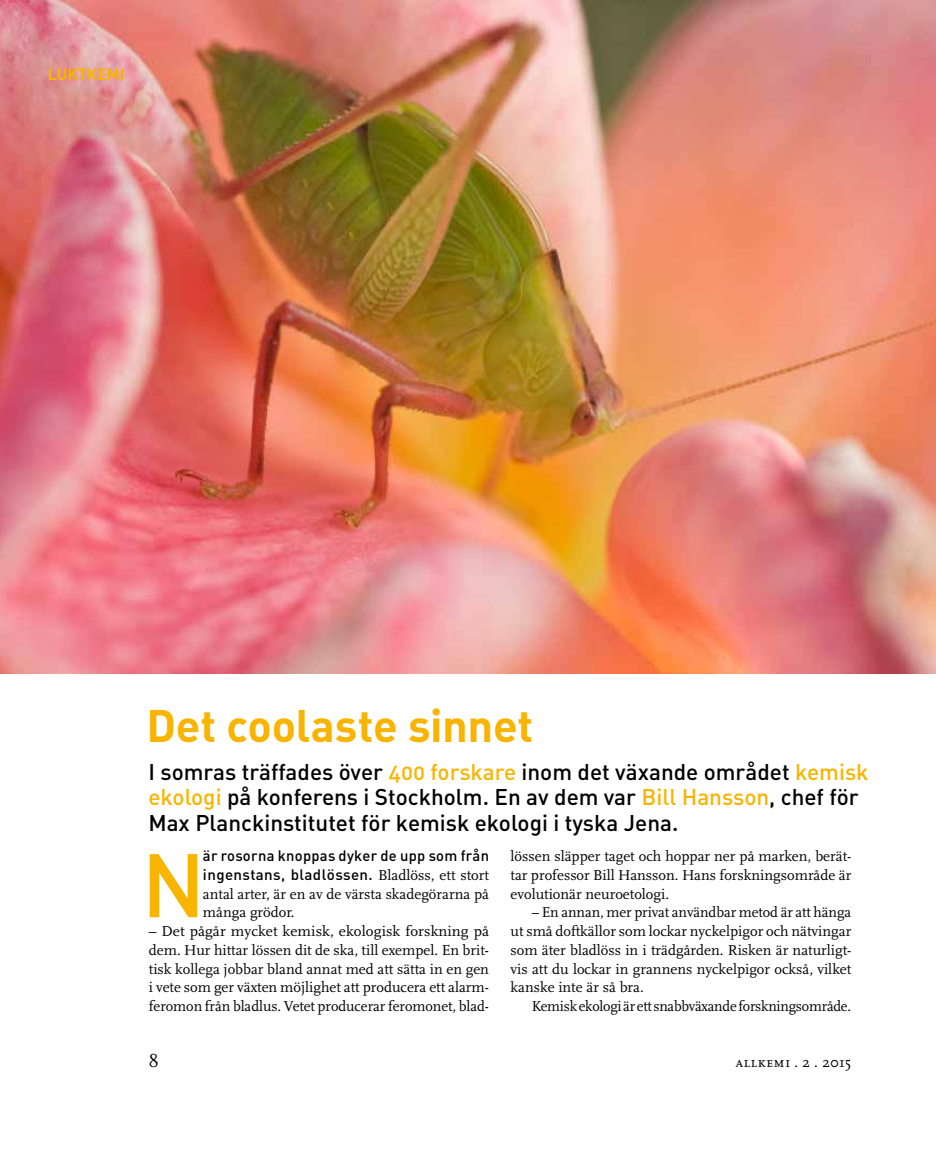
<style>
.page{position:relative;width:936px;height:1149px;background:#fff}
.page>*{position:absolute;margin:0;border:0;box-sizing:border-box;transform-origin:0 0}
.t1{font:88.65px "DIN Medium Alternate";color:#f9b400}
.t2{font:45px "DIN Bold Alternate";letter-spacing:-.005em;color:#f9b400}
.t3{font:22.5px/25.5px "DIN Medium Alternate";color:#000}
.t4{font:18px "Scala Caps";color:#000}
.t5{font:16.05px "DIN Bold Alternate";letter-spacing:-.01em;color:#f9b400}
.t6{font:15px/18.8px "Scala";color:#000;text-align:justify}
.t7{font:15px/18.8px "DIN Medium Alternate";letter-spacing:.02em;color:#000}
.t8{font:15px "Scala Caps";letter-spacing:.015em;color:#000}
.s1{color:#f9b400}
.s2{font-family:"Scala"}
</style>
<div class="page">
<img style="left:0;top:0;width:935px;height:673px">
<p class="t5" style="left:48px;top:63px;width:78px">LUKTKEMI</p>
<h2 class="t2" style="left:146px;top:696px;width:388px">Det coolaste sinnet</h2>
<h3 class="t3" style="left:148px;top:757px;width:721px">I somras träffades över <span class="s1">400 forskare</span> inom det växande området <span class="s1">kemisk ekologi</span> på konferens i Stockholm. En av dem var <span class="s1">Bill Hansson</span>, chef för<br>Max Planckinstitutet för kemisk ekologi i tyska Jena.</h3>
<p class="t7" style="left:203px;top:845px;width:288px">är rosorna knoppas dyker de upp som från ingenstans, bladlössen. <span class="s2">Bladlöss, ett stort</span></p>
<p class="t6" style="left:203px;top:884px;width:287px">antal arter, är en av de värsta skadegörarna på många grödor.</p>
<p class="t6" style="left:149px;top:921px;width:341px">– Det pågår mycket kemisk, ekologisk forskning på dem. Hur hittar lössen dit de ska, till exempel. En brit&shy;tisk kollega jobbar bland annat med att sätta in en gen i vete som ger växten möjlighet att producera ett alarm&shy;feromon från bladlus. Vetet producerar feromonet, blad-</p>
<h1 class="t1" style="left:141px;top:828px;width:65px">N</h1>
<p class="t6" style="left:510px;top:846px;width:342px">lössen släpper taget och hoppar ner på marken, berät&shy;tar professor Bill Hansson. Hans forskningsområde är evolutionär neuroetologi.</p>
<p class="t6" style="left:510px;top:903px;width:342px;text-indent:21px">– En annan, mer privat användbar metod är att hänga ut små doftkällor som lockar nyckelpigor och nätvingar som äter bladlöss in i trädgården. Risken är naturligt&shy;vis att du lockar in grannens nyckelpigor också, vilket kanske inte är så bra.</p>
<p class="t6" style="left:531px;top:996px;width:321px">Kemisk ekologi är ett snabbväxande forskningsområde.</p>
<p class="t4" style="left:149px;top:1051px;width:11px">8</p>
<p class="t8" style="left:735px;top:1053px;width:117px">allkemi . 2 . 2015</p>
</div>
